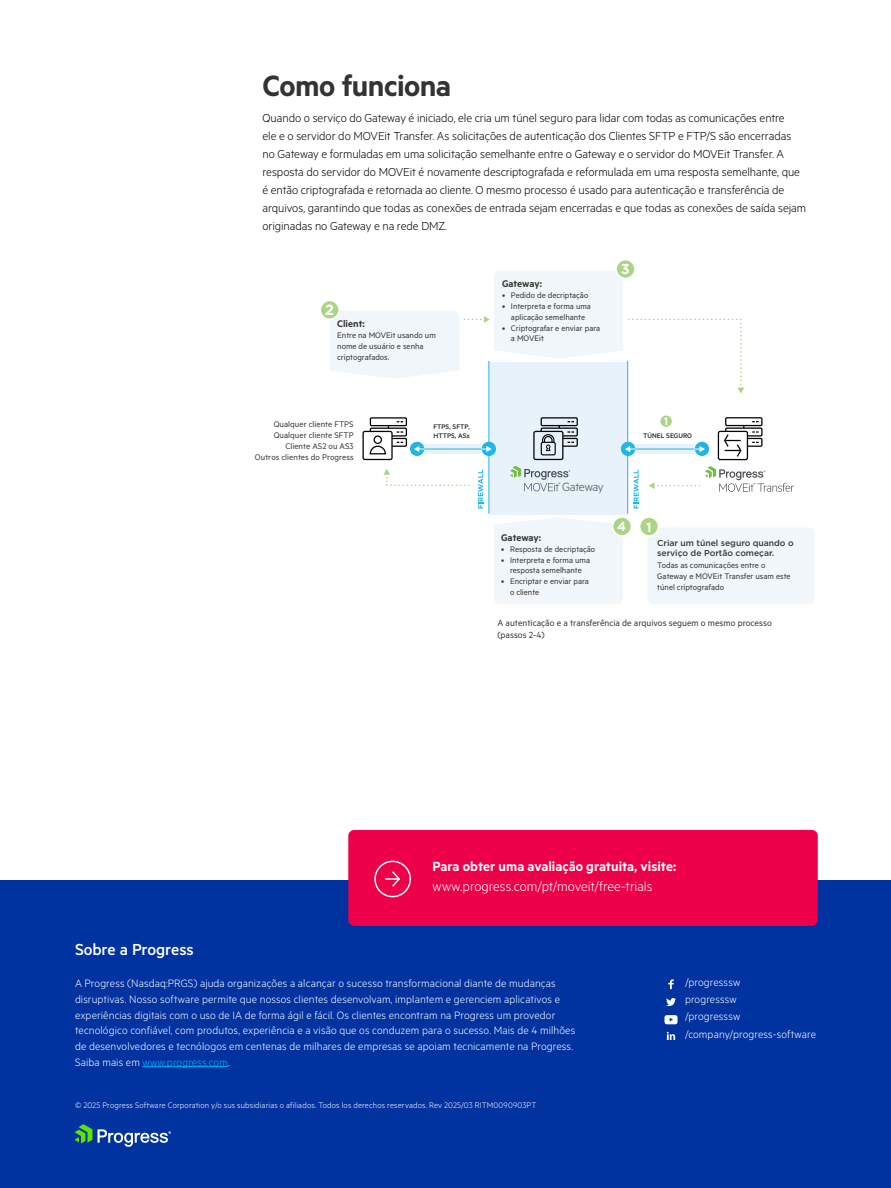
<style>
.page{position:relative;width:891px;height:1188px;background:#fff}
.page>*{position:absolute;margin:0;border:0;box-sizing:border-box;transform-origin:0 0}
.Titles_level_1{font:600 33px "Metric";letter-spacing:-.015em;color:#333}
.t1{font:500 18px "Metric";letter-spacing:-.005em;color:#fff}
.t2{font:300 15px "Metric";color:#fff}
.t3{font:600 15px "Metric";color:#fff}
.t4{font:700 14.85px "Gotham";color:#fff}
.t5{font:700 14.4px "Gotham";color:#fff}
.t6{font:300 13.5px "Metric";letter-spacing:-.025em;color:#4b4e53}
.Body_1{font:300 13.05px/18px "Metric";letter-spacing:-.005em;color:#000}
.t7{font:700 13.05px "Gotham";color:#fff}
.t8{font:300 12px/15.8px "Metric";letter-spacing:.01em;color:#fff}
.t9{font:600 10.95px "Metric";letter-spacing:-.005em;color:#383935}
.t10{font:700 10.65px "Gotham";color:#fff}
.t11{font:10.05px/12px "Metric";color:#383935}
.t12{font:9.15px/10.9px "Metric";color:#383935}
.t13{font:300 9px "Metric";letter-spacing:.015em;color:#fff}
.t14{font:500 8.7px/10.4px "Gotham";letter-spacing:-.005em;color:#383935}
.t15{font:500 7.5px/8.1px "Metric";letter-spacing:.005em;color:#231f20}
.s1{color:#00b7ff}
</style>
<div class="page">
<div style="left:0;top:880px;width:891px;height:308px;background:#0032a0"></div>
<div style="left:348px;top:830px;width:470px;height:96px;background:#ed0049;border-radius:6px"></div>
<div style="left:374px;top:861px;width:37px;height:36px;border:2px solid #fff;border-radius:50%"></div>
<svg style="left:385px;top:871px;width:15px;height:16px"></svg>
<hr style="left:143px;top:1066px;width:85px;height:1px;background:#00b7ff">
<svg style="left:74px;top:1124px;width:97px;height:23px"></svg>
<svg style="left:668px;top:979px;width:6px;height:10px"></svg>
<svg style="left:666px;top:998px;width:10px;height:8px"></svg>
<svg style="left:667px;top:1032px;width:8px;height:8px"></svg>
<svg style="left:665px;top:1015px;width:13px;height:9px"></svg>
<svg style="left:422px;top:445px;width:275px;height:9px"></svg>
<div style="left:489px;top:362px;width:139px;height:152px;background:#e7f2fa"></div>
<hr style="left:627px;top:361px;width:1px;height:153px;background:#20b5e9">
<svg style="left:634px;top:470px;width:5px;height:39px"></svg>
<hr style="left:488px;top:361px;width:1px;height:153px;background:#20b5e9">
<svg style="left:478px;top:470px;width:5px;height:39px"></svg>
<div style="left:648px;top:528px;width:166px;height:76px;background:#f1f6fb"></div>
<div style="left:494px;top:518px;width:129px;height:86px;background:#f1f6fb"></div>
<svg style="left:330px;top:271px;width:293px;height:108px"></svg>
<svg style="left:629px;top:318px;width:115px;height:75px"></svg>
<svg style="left:383px;top:469px;width:87px;height:17px"></svg>
<div style="left:639px;top:517px;width:20px;height:19px;background:#aad585;border-radius:50%"></div>
<div style="left:639px;top:516px;width:20px;height:21px;border:2px solid #fff;border-radius:50%"></div>
<div style="left:660px;top:415px;width:12px;height:12px;background:#aad585;border-radius:50%"></div>
<div style="left:659px;top:414px;width:14px;height:14px;border:1px solid #fff;border-radius:50%"></div>
<div style="left:616px;top:259px;width:19px;height:20px;background:#aad585;border-radius:50%"></div>
<div style="left:615px;top:259px;width:21px;height:20px;border:2px solid #fff;border-radius:50%"></div>
<div style="left:613px;top:517px;width:19px;height:19px;background:#aad585;border-radius:50%"></div>
<div style="left:612px;top:516px;width:20px;height:21px;border:2px solid #fff;border-radius:50%"></div>
<div style="left:320px;top:300px;width:19px;height:19px;background:#aad585;border-radius:50%"></div>
<div style="left:319px;top:299px;width:21px;height:21px;border:2px solid #fff;border-radius:50%"></div>
<svg style="left:649px;top:466px;width:145px;height:26px"></svg>
<svg style="left:510px;top:466px;width:60px;height:25px"></svg>
<div style="left:725px;top:427px;width:38px;height:10px;border:1px solid #050504"></div>
<svg style="left:752px;top:431px;width:7px;height:2px"></svg>
<div style="left:725px;top:417px;width:38px;height:9px;border:1px solid #050504"></div>
<div style="left:725px;top:438px;width:38px;height:9px;border:1px solid #050504"></div>
<div style="left:718px;top:431px;width:29px;height:29px;background:#fff;border-radius:2px"></div>
<div style="left:718px;top:431px;width:30px;height:29px;border:1px solid #050504;border-radius:2px"></div>
<svg style="left:723px;top:425px;width:21px;height:32px"></svg>
<div style="left:370px;top:428px;width:37px;height:9px;border:1px solid #050504"></div>
<svg style="left:397px;top:431px;width:6px;height:2px"></svg>
<div style="left:370px;top:417px;width:37px;height:9px;border:1px solid #050504"></div>
<div style="left:370px;top:438px;width:37px;height:9px;border:1px solid #050504"></div>
<div style="left:363px;top:431px;width:29px;height:28px;background:#fff;border-radius:2px"></div>
<div style="left:363px;top:431px;width:30px;height:29px;border:1px solid #050504;border-radius:2px"></div>
<div style="left:374px;top:435px;width:8px;height:9px;border:1px solid #050504;border-radius:50%"></div>
<svg style="left:369px;top:445px;width:17px;height:10px"></svg>
<div style="left:541px;top:428px;width:37px;height:9px;border:1px solid #050504"></div>
<svg style="left:568px;top:431px;width:6px;height:2px"></svg>
<div style="left:541px;top:417px;width:37px;height:9px;border:1px solid #050504"></div>
<div style="left:541px;top:438px;width:37px;height:9px;border:1px solid #050504"></div>
<div style="left:534px;top:431px;width:29px;height:28px;background:#e7f2fa;border-radius:2px"></div>
<div style="left:533px;top:431px;width:30px;height:29px;border:1px solid #050504;border-radius:2px"></div>
<div style="left:541px;top:442px;width:15px;height:13px;border:1px solid #050504;border-radius:2px"></div>
<svg style="left:541px;top:425px;width:19px;height:26px"></svg>
<div style="left:695px;top:442px;width:14px;height:14px;background:#20b5e9;border-radius:50%"></div>
<hr style="left:631px;top:449px;width:69px;height:1px;background:#20b5e9">
<svg style="left:695px;top:446px;width:10px;height:6px"></svg>
<div style="left:621px;top:442px;width:14px;height:14px;background:#20b5e9;border-radius:50%"></div>
<svg style="left:625px;top:446px;width:10px;height:6px"></svg>
<div style="left:482px;top:442px;width:14px;height:14px;background:#20b5e9;border-radius:50%"></div>
<hr style="left:420px;top:449px;width:67px;height:1px;background:#20b5e9">
<svg style="left:481px;top:446px;width:11px;height:6px"></svg>
<div style="left:410px;top:442px;width:14px;height:14px;background:#20b5e9;border-radius:50%"></div>
<svg style="left:414px;top:446px;width:10px;height:6px"></svg>
<p class="Titles_level_1" style="left:262px;top:67px;width:190px">Como funciona</p>
<p class="Body_1" style="left:262px;top:108px;width:545px">Quando o serviço do Gateway é iniciado, ele cria um túnel seguro para lidar com todas as comunicações entre<br>ele e o servidor do MOVEit Transfer. As solicitações de autenticação dos Clientes SFTP e FTP/S são encerradas no Gateway e formuladas em uma solicitação semelhante entre o Gateway e o servidor do MOVEit Transfer. A resposta do servidor do MOVEit é novamente descriptografada e reformulada em uma resposta semelhante, que é então criptografada e retornada ao cliente. O mesmo processo é usado para autenticação e transferência de arquivos, garantindo que todas as conexões de entrada sejam encerradas e que todas as conexões de saída sejam originadas no Gateway e na rede DMZ.</p>
<p class="t4" style="left:325px;top:300px;width:11px">2</p>
<p class="t9" style="left:337px;top:317px;width:29px">Client:</p>
<p class="t12" style="left:337px;top:329px;width:100px">Entre na MOVEit usando um nome de usuário e senha criptografados.</p>
<p class="t9" style="left:502px;top:277px;width:42px">Gateway:</p>
<p class="t12" style="left:502px;top:289px;width:88px">• Pedido de decriptação</p>
<p class="t12" style="left:502px;top:300px;width:90px;text-align:center">• Interpreta e forma uma aplicação semelhante</p>
<p class="t12" style="left:511px;top:322px;width:91px;text-indent:-9px">• Criptografar e enviar para a MOVEit</p>
<p class="t5" style="left:621px;top:259px;width:10px">3</p>
<p class="t12" style="left:255px;top:418px;width:100px;text-align:right">Qualquer cliente FTPS<br>Qualquer cliente SFTP<br>Cliente AS2 ou AS3<br>Outros clientes do Progress</p>
<p class="t10" style="left:664px;top:414px;width:6px">1</p>
<p class="t15" style="left:433px;top:423px;width:38px">FTPS, SFTP,<br>HTTPS, ASx</p>
<p class="t15" style="left:643px;top:431px;width:50px">TÚNEL SEGURO</p>
<p class="t6" style="left:562px;top:479px;width:43px">Gateway</p>
<p class="t9" style="left:501px;top:531px;width:42px">Gateway:</p>
<p class="t12" style="left:501px;top:543px;width:96px">• Resposta de decriptação</p>
<p class="t12" style="left:501px;top:554px;width:90px;text-align:center">• Interpreta e forma uma resposta semelhante</p>
<p class="t12" style="left:510px;top:576px;width:81px;text-indent:-9px">• Encriptar e enviar para o cliente</p>
<p class="t7" style="left:617px;top:518px;width:11px">4</p>
<p class="t7" style="left:646px;top:518px;width:7px">1</p>
<p class="t14" style="left:657px;top:537px;width:138px">Criar um túnel seguro quando o serviço de Portão começar.</p>
<p class="t12" style="left:657px;top:559px;width:135px">Todas as comunicações entre o<br>Gateway e MOVEit Transfer usam este túnel criptografado</p>
<p class="t11" style="left:497px;top:616px;width:276px">A autenticação e a transferência de arquivos seguem o mesmo processo (passos 2-4)</p>
<p class="t3" style="left:433px;top:858px;width:245px">Para obter uma avaliação gratuita, visite:</p>
<p class="t2" style="left:433px;top:877px;width:221px">www.progress.com/pt/moveit/free-trials</p>
<h2 class="t1" style="left:75px;top:939px;width:120px">Sobre a Progress</h2>
<p class="t8" style="left:75px;top:975px;width:502px">A Progress (Nasdaq:PRGS) ajuda organizações a alcançar o sucesso transformacional diante de mudanças disruptivas. Nosso software permite que nossos clientes desenvolvam, implantem e gerenciem aplicativos e experiências digitais com o uso de IA de forma ágil e fácil. Os clientes encontram na Progress um provedor tecnológico confiável, com produtos, experiência e a visão que os conduzem para o sucesso. Mais de 4 milhões de desenvolvedores e tecnólogos em centenas de milhares de empresas se apoiam tecnicamente na Progress.<br>Saiba mais em <span class="s1">www.progress.com</span>.</p>
<p class="t13" style="left:75px;top:1100px;width:463px">© 2025 Progress Software Corporation y/o sus subsidiarias o afiliados. Todos los derechos reservados. Rev 2025/03 RITM0090903PT</p>
<p class="t8" style="left:685px;top:973px;width:133px;line-height:17.2px">/progresssw<br>progresssw<br>/progresssw /company/progress-software</p>
</div>
